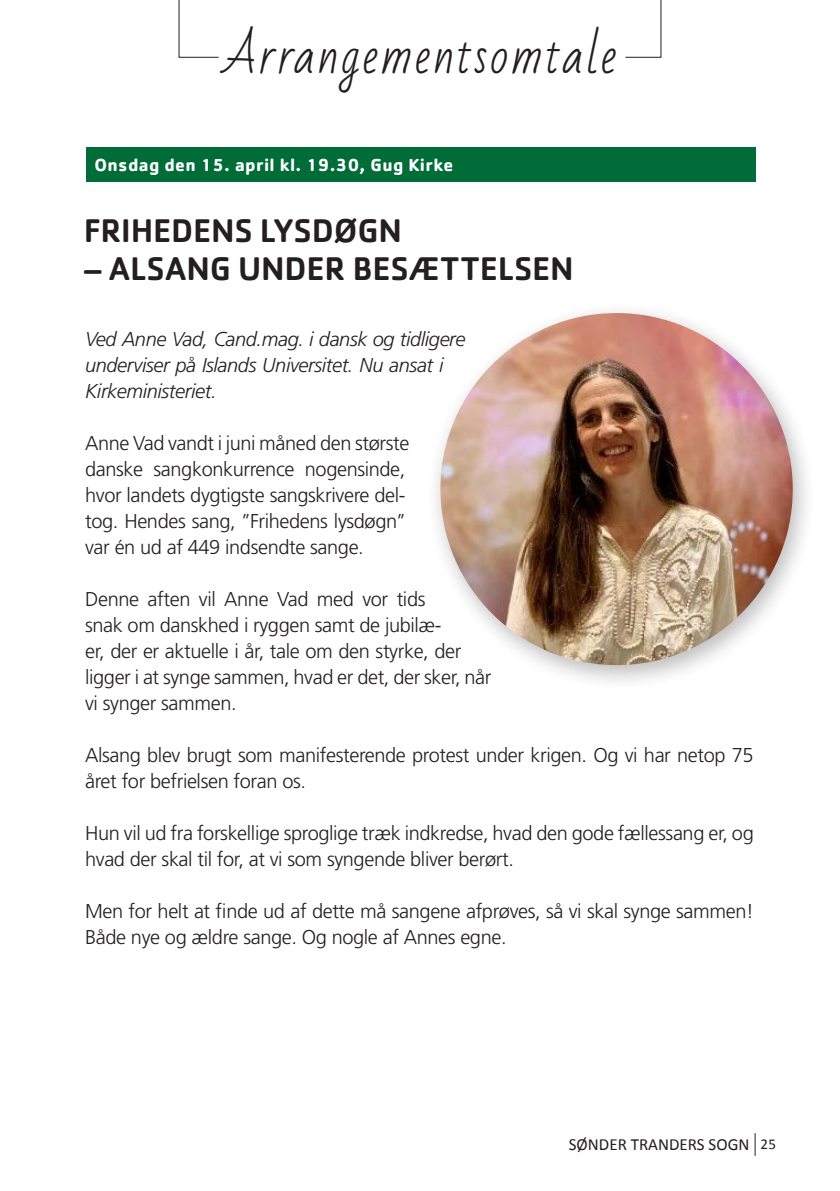
<style>
.page{position:relative;width:840px;height:1191px;background:#fff}
.page>*{position:absolute;margin:0;border:0;box-sizing:border-box;transform-origin:0 0}
.t1{font:48px "Bad Script";letter-spacing:.04em;color:#231f20}
.t2{font:500 34px "Cachet";letter-spacing:-.01em;color:#231f20}
.t3{font:300 20px/26px "Frutiger";letter-spacing:-.02em;color:#231f20}
.t4{font:italic 300 20px/26px "Frutiger";letter-spacing:-.02em;color:#231f20}
.t5{font:700 18px "Cachet";letter-spacing:.02em;color:#fff}
.t6{font:17px "Calibri";color:#231f20}
.s1{font-size:15px}
</style>
<div class="page">
<svg style="left:754px;top:1133px;width:1px;height:22px"></svg>
<div style="left:86px;top:148px;width:669px;height:34px;background:#006c38"></div>
<div style="left:425px;top:301px;width:390px;height:390px;background:#231f20;opacity:.3"></div>
<img style="left:440px;top:313px;width:352px;height:352px;border-radius:176px">
<svg style="left:178px;top:0;width:483px;height:58px"></svg>
<p class="t1" style="left:223px;top:28px;width:394px">Arrangementsomtale</p>
<p class="t5" style="left:94px;top:153px;width:360px">Onsdag den 15. april kl. 19.30, Gug Kirke</p>
<p class="t2" style="left:84px;top:210px;width:320px">FRIHEDENS LYSDØGN</p>
<p class="t2" style="left:84px;top:248px;width:491px">– ALSANG UNDER BESÆTTELSEN</p>
<p class="t4" style="left:85px;top:326px;width:382px">Ved Anne Vad, Cand.mag. i dansk og tidligere underviser på Islands Universitet. Nu ansat i<br>Kirkeministeriet.</p>
<p class="t3" style="left:85px;top:430px;width:326px">Anne Vad vandt i juni måned den største danske sangkonkurrence nogensinde, hvor landets dygtigste sangskrivere del&shy;tog. Hendes sang, ’’Frihedens lysdøgn’’ var én ud af 449 indsendte sange.</p>
<p class="t3" style="left:85px;top:586px;width:408px">Denne aften vil Anne Vad med vor tids<br>snak om danskhed i ryggen samt de jubilæ-<br>er, der er aktuelle i år, tale om den styrke, der ligger i at synge sammen, hvad er det, der sker, når vi synger sammen.</p>
<p class="t3" style="left:85px;top:742px;width:669px">Alsang blev brugt som manifesterende protest under krigen. Og vi har netop 75 året for befrielsen foran os.</p>
<p class="t3" style="left:85px;top:820px;width:669px">Hun vil ud fra forskellige sproglige træk indkredse, hvad den gode fællessang er, og hvad der skal til for, at vi som syngende bliver berørt.</p>
<p class="t3" style="left:85px;top:898px;width:670px">Men for helt at finde ud af dette må sangene afprøves, så vi skal synge sammen!<br>Både nye og ældre sange. Og nogle af Annes egne.</p>
<p class="t6" style="left:568px;top:1133px;width:208px">SØNDER TRANDERS SOGN <span class="s1">25</span></p>
</div>
